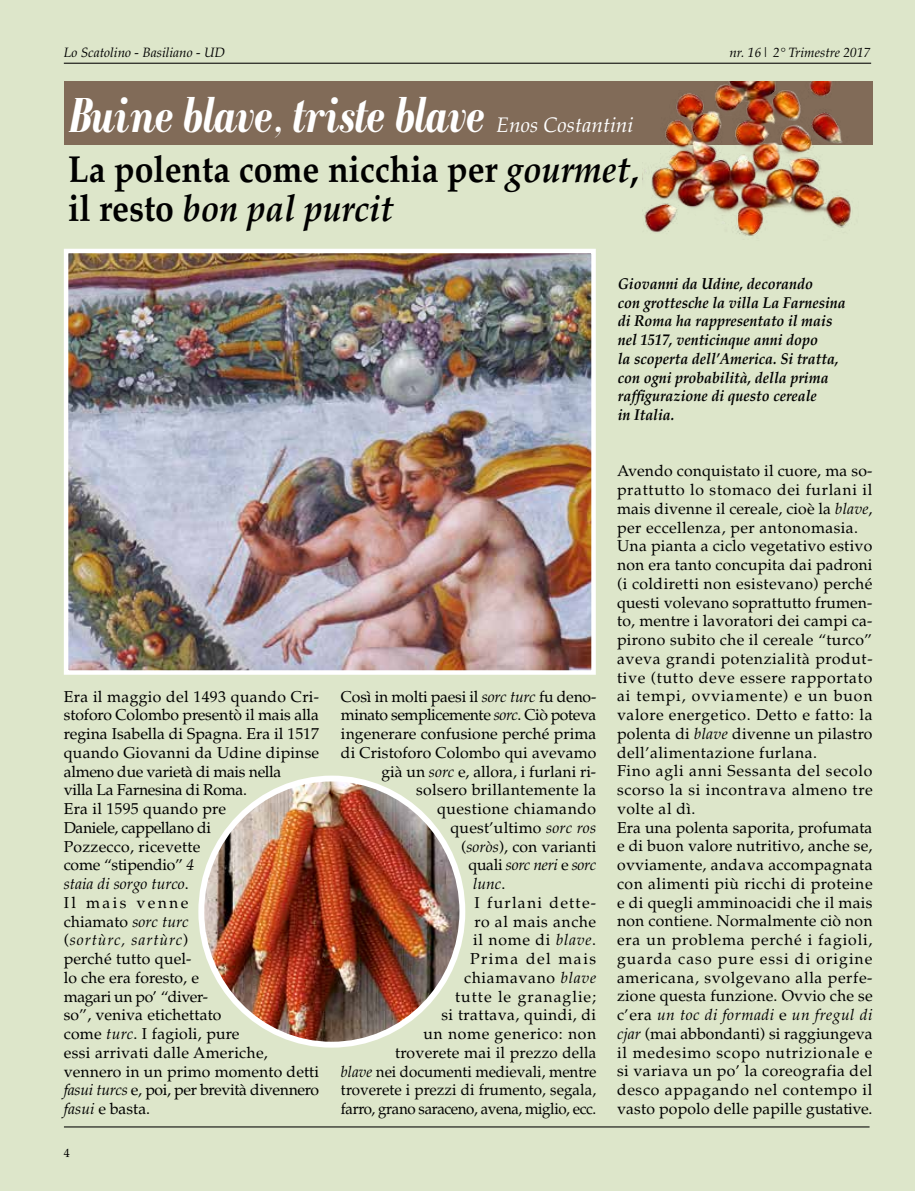
<style>
.page{position:relative;width:915px;height:1191px;background:#fff}
.page>*{position:absolute;margin:0;border:0;box-sizing:border-box;transform-origin:0 0}
.t1{font:italic 700 49.5px "Galileo FLF";letter-spacing:-.02em;color:#fff;scale:.9 1}
.t2{font:700 37.5px/39px "Palatino";color:#000;scale:.9 1}
.t3{font:italic 21px "Palatino";color:#fff}
.t4{font:15.75px/18.8px "Palatino";letter-spacing:.015em;color:#000}
.t5{font:italic 700 15.75px/18.8px "Palatino";color:#000;scale:.91 1}
.t6{font:15.75px "Palatino";letter-spacing:.015em;color:#000;scale:.96 1}
.t7{font:15.75px "Palatino";letter-spacing:.035em;color:#000}
.t8{font:15.75px "Palatino";letter-spacing:-.025em;color:#000;scale:.96 1}
.t9{font:15.75px "Palatino";letter-spacing:-.015em;color:#000}
.t10{font:15.75px "Palatino";letter-spacing:-.025em;color:#000}
.t11{font:italic 15.75px "Palatino";letter-spacing:-.02em;color:#000}
.t12{font:15.75px "Palatino";letter-spacing:.065em;color:#000}
.t13{font:15.75px "Palatino";letter-spacing:.045em;color:#000}
.t14{font:15.75px "Palatino";letter-spacing:.085em;color:#000}
.t15{font:15.75px "Palatino";letter-spacing:.095em;color:#000}
.t16{font:italic 13.5px "Palatino";color:#000}
.t17{font:12px "Palatino";color:#000}
.s1{font-style:italic}
.s2{font-style:normal}
</style>
<div class="page">
<div style="left:0;top:0;width:914px;height:1191px;background:#dde6ca"></div>
<hr style="left:64px;top:63px;width:806px;height:1px;background:#000">
<hr style="left:64px;top:1126px;width:805px;height:1px;background:#000">
<div style="left:64px;top:81px;width:808px;height:64px;background:#816b58"></div>
<img style="left:69px;top:254px;width:521px;height:416px">
<div style="left:64px;top:249px;width:531px;height:426px;border:4px solid #fff"></div>
<img style="left:202px;top:782px;width:260px;height:262px">
<div style="left:198px;top:775px;width:267px;height:272px;border:6px solid #fff;border-radius:50%"></div>
<img style="left:642px;top:81px;width:209px;height:155px">
<p class="t16" style="left:64px;top:44px;width:163px">Lo Scatolino - Basiliano - UD</p>
<p class="t16" style="left:729px;top:44px;width:142px">nr. 16| 2° Trimestre 2017</p>
<h1 class="t1" style="left:68px;top:90px;width:464px">Buine blave, triste blave</h1>
<h3 class="t3" style="left:496px;top:112px;width:139px">Enos Costantini</h3>
<h2 class="t2" style="left:68px;top:153px;width:635px">La polenta come nicchia per <span class="s1">gourmet</span>, il resto <span class="s1">bon pal purcit</span></h2>
<p class="t4" style="left:64px;top:687px;width:257px">Era il maggio del 1493 quando Cri&shy;stoforo Colombo presentò il mais alla regina Isabella di Spagna. Era il 1517 quando Giovanni da Udine dipinse almeno due varietà di mais nella<br>villa La Farnesina di Roma.<br>Era il 1595 quando pre<br>Daniele, cappellano di<br>Pozzecco, ricevette<br>come “stipendio” <span class="s1">4<br>staia di sorgo turco</span>.<br>Il mais venne<br>chiamato <span class="s1">sorc turc<br></span>(<span class="s1">sortùrc, sartùrc</span>)<br>perché tutto quel-<br>lo che era foresto, e<br>magari un po’ “diver-<br>so”, veniva etichettato<br>come <span class="s1">turc</span>. I fagioli, pure<br>essi arrivati dalle Americhe, vennero in un primo momento detti <span class="s1">fasui turcs</span> e, poi, per brevità divennero <span class="s1">fasui</span> e basta.</p>
<p class="t17" style="left:64px;top:1146px;width:7px">4</p>
<p class="t9" style="left:341px;top:687px;width:257px">Così in molti paesi il <span class="s1">sorc turc</span> fu deno-</p>
<p class="t10" style="left:341px;top:705px;width:257px">minato semplicemente <span class="s1">sorc</span>. Ciò poteva</p>
<p class="t4" style="left:341px;top:724px;width:257px">ingenerare confusione perché prima</p>
<p class="t4" style="left:341px;top:743px;width:257px">di Cristoforo Colombo qui avevamo</p>
<p class="t4" style="left:381px;top:762px;width:216px">già un <span class="s1">sorc</span> e, allora, i furlani ri-</p>
<p class="t4" style="left:416px;top:781px;width:182px">solsero brillantemente la</p>
<p class="t7" style="left:437px;top:799px;width:160px">questione chiamando</p>
<p class="t4" style="left:450px;top:818px;width:147px">quest’ultimo <span class="s1">sorc ros</span></p>
<p class="t4" style="left:461px;top:837px;width:137px">(<span class="s1">soròs</span>), con varianti</p>
<p class="t11" style="left:468px;top:855px;width:129px"><span class="s2">quali</span> sorc neri <span class="s2">e</span> sorc</p>
<p class="t11" style="left:473px;top:874px;width:34px">lunc<span class="s2">.</span></p>
<p class="t14" style="left:474px;top:893px;width:123px">I furlani dette-</p>
<p class="t7" style="left:474px;top:912px;width:123px">ro al mais anche</p>
<p class="t4" style="left:473px;top:930px;width:125px">il nome di <span class="s1">blave</span>.</p>
<p class="t15" style="left:470px;top:949px;width:127px">Prima del mais</p>
<p class="t13" style="left:464px;top:968px;width:134px">chiamavano <span class="s1">blave</span></p>
<p class="t12" style="left:455px;top:987px;width:142px">tutte le granaglie;</p>
<p class="t4" style="left:441px;top:1005px;width:156px">si trattava, quindi, di</p>
<p class="t7" style="left:423px;top:1024px;width:174px">un nome generico: non</p>
<p class="t4" style="left:395px;top:1043px;width:203px">troverete mai il prezzo della</p>
<p class="t6" style="left:341px;top:1062px;width:267px"><span class="s1">blave</span> nei documenti medievali, mentre</p>
<p class="t6" style="left:341px;top:1080px;width:267px">troverete i prezzi di frumento, segala,</p>
<p class="t8" style="left:341px;top:1099px;width:267px">farro, grano saraceno, avena, miglio, ecc.</p>
<p class="t5" style="left:617px;top:276px;width:252px">Giovanni da Udine, decorando<br>con grottesche la villa La Farnesina di Roma ha rappresentato il mais nel 1517, venticinque anni dopo<br>la scoperta dell’America. Si tratta, con ogni probabilità, della prima raffigurazione di questo cereale<br>in Italia.</p>
<p class="t4" style="left:617px;top:462px;width:257px">Avendo conquistato il cuore, ma so&shy;prattutto lo stomaco dei furlani il mais divenne il cereale, cioè la <span class="s1">blave</span>, per eccellenza, per antonomasia.<br>Una pianta a ciclo vegetativo estivo non era tanto concupita dai padroni (i coldiretti non esistevano) perché questi volevano soprattutto frumen&shy;to, mentre i lavoratori dei campi ca&shy;pirono subito che il cereale “turco” aveva grandi potenzialità produt&shy;tive (tutto deve essere rapportato ai tempi, ovviamente) e un buon valore energetico. Detto e fatto: la polenta di <span class="s1">blave</span> divenne un pilastro dell’alimentazione furlana.<br>Fino agli anni Sessanta del secolo scorso la si incontrava almeno tre volte al dì.<br>Era una polenta saporita, profumata e di buon valore nutritivo, anche se, ovviamente, andava accompagnata con alimenti più ricchi di proteine e di quegli amminoacidi che il mais non contiene. Normalmente ciò non era un problema perché i fagioli, guarda caso pure essi di origine americana, svolgevano alla perfe&shy;zione questa funzione. Ovvio che se c’era <span class="s1">un toc di formadi</span> e <span class="s1">un fregul di cjar</span> (mai abbondanti) si raggiungeva il medesimo scopo nutrizionale e si variava un po’ la coreografia del desco appagando nel contempo il vasto popolo delle papille gustative.</p>
</div>
